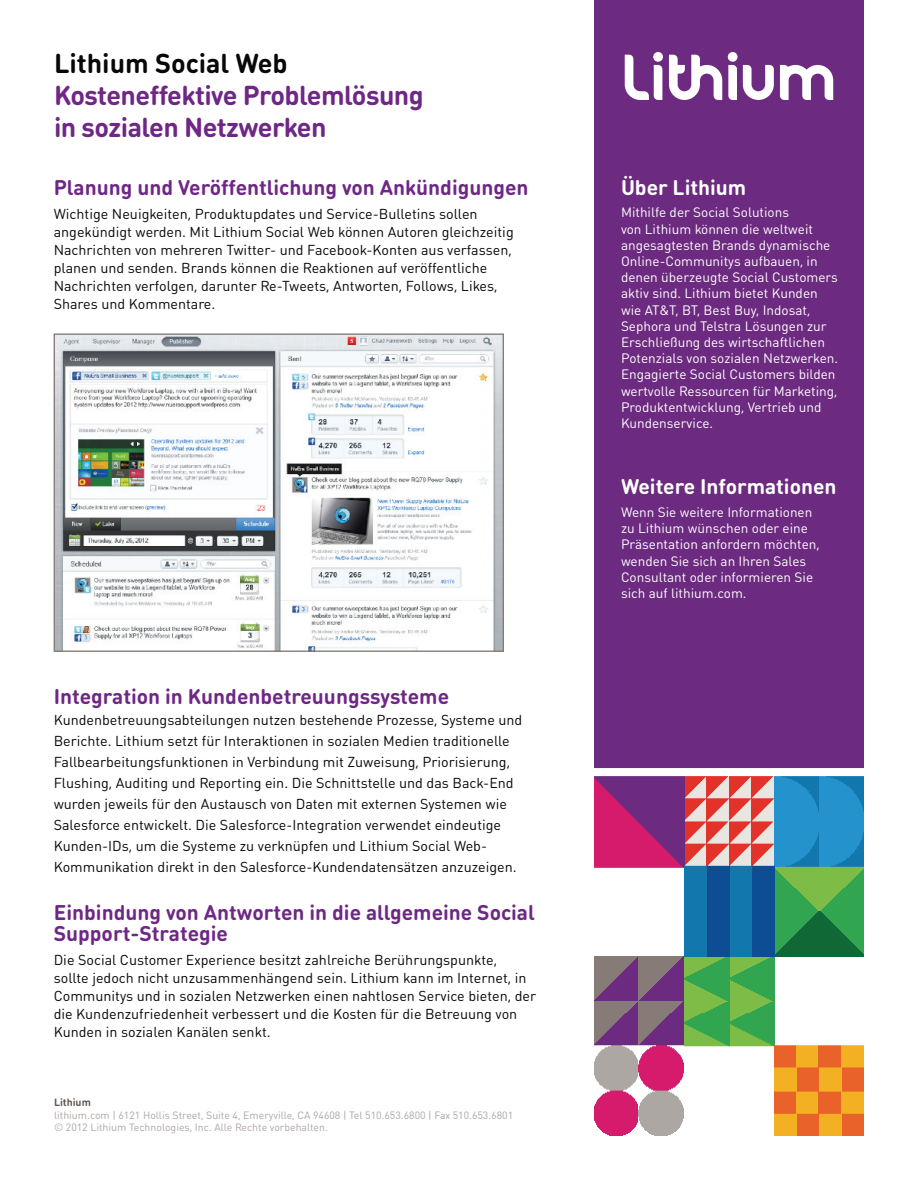
<style>
.page{position:relative;width:918px;height:1188px;background:#fff}
.page>*{position:absolute;margin:0;border:0;box-sizing:border-box;transform-origin:0 0}
.t1{font:700 27px/32.4px "DIN Round OT";letter-spacing:-.02em;color:#6f2786}
.t2{font:700 27px "DIN Round OT";color:#070906}
.t3{font:700 21px/21px "DIN Round OT";color:#6f2786}
.t4{font:700 21px "DIN Round OT";color:#fff}
.t5{font:14.25px/18px "DIN Round OT";color:#070906}
.t6{font:13.5px/16.2px "DIN Round OT";color:#fff}
.t7{font:10.5px/12.6px "DIN Round OT";color:#ada6a3}
.t8{font:700 10.5px "DIN Round OT";color:#62544e}
</style>
<div class="page">
<img style="left:594px;top:0;width:269px;height:1135px">
<svg style="left:625px;top:52px;width:208px;height:48px"></svg>
<img style="left:56px;top:335px;width:446px;height:315px">
<div style="left:54px;top:333px;width:450px;height:319px;border:1px solid #867b76"></div>
<h1 class="t2" style="left:54px;top:45px;width:235px">Lithium Social Web</h1>
<h1 class="t1" style="left:54px;top:79px;width:371px">Kosteneffektive Problemlösung in sozialen Netzwerken</h1>
<h2 class="t3" style="left:54px;top:176px;width:476px">Planung und Veröffentlichung von Ankündigungen</h2>
<p class="t5" style="left:54px;top:205px;width:462px">Wichtige Neuigkeiten, Produktupdates und Service-Bulletins sollen angekündigt werden. Mit Lithium Social Web können Autoren gleichzeitig Nachrichten von mehreren Twitter- und Facebook-Konten aus verfassen, planen und senden. Brands können die Reaktionen auf veröffentliche Nachrichten verfolgen, darunter Re-Tweets, Antworten, Follows, Likes, Shares und Kommentare.</p>
<h2 class="t3" style="left:54px;top:685px;width:397px">Integration in Kundenbetreuungssysteme</h2>
<p class="t5" style="left:54px;top:709px;width:470px;line-height:21px">Kundenbetreuungsabteilungen nutzen bestehende Prozesse, Systeme und Berichte. Lithium setzt für Interaktionen in sozialen Medien traditionelle Fallbearbeitungsfunktionen in Verbindung mit Zuweisung, Priorisierung, Flushing, Auditing und Reporting ein. Die Schnittstelle und das Back-End wurden jeweils für den Austausch von Daten mit externen Systemen wie Salesforce entwickelt. Die Salesforce-Integration verwendet eindeutige Kunden-IDs, um die Systeme zu verknüpfen und Lithium Social Web-Kommunikation direkt in den Salesforce-Kundendatensätzen anzuzeigen.</p>
<h2 class="t3" style="left:54px;top:901px;width:483px">Einbindung von Antworten in die allgemeine Social<br>Support-Strategie</h2>
<p class="t5" style="left:54px;top:951px;width:484px">Die Social Customer Experience besitzt zahlreiche Berührungspunkte,<br>sollte jedoch nicht unzusammenhängend sein. Lithium kann im Internet, in Communitys und in sozialen Netzwerken einen nahtlosen Service bieten, der die Kundenzufriedenheit verbessert und die Kosten für die Betreuung von Kunden in sozialen Kanälen senkt.</p>
<p class="t8" style="left:54px;top:1095px;width:38px">Lithium</p>
<p class="t7" style="left:54px;top:1108px;width:461px">lithium.com | 6121 Hollis Street, Suite 4, Emeryville, CA 94608 | Tel 510.653.6800 | Fax 510.653.6801 © 2012 Lithium Technologies, Inc. Alle Rechte vorbehalten.</p>
<h2 class="t4" style="left:621px;top:173px;width:127px">Über Lithium</h2>
<p class="t6" style="left:621px;top:204px;width:219px">Mithilfe der Social Solutions<br>von Lithium können die weltweit angesagtesten Brands dynamische Online-Communitys aufbauen, in denen überzeugte Social Customers aktiv sind. Lithium bietet Kunden wie AT&amp;T, BT, Best Buy, Indosat, Sephora und Telstra Lösungen zur Erschließung des wirtschaftlichen Potenzials von sozialen Netzwerken.<br>Engagierte Social Customers bilden wertvolle Ressourcen für Marketing, Produktentwicklung, Vertrieb und Kundenservice.</p>
<h2 class="t4" style="left:621px;top:473px;width:217px">Weitere Informationen</h2>
<p class="t6" style="left:621px;top:504px;width:200px">Wenn Sie weitere Informationen zu Lithium wünschen oder eine<br>Präsentation anfordern möchten, wenden Sie sich an Ihren Sales<br>Consultant oder informieren Sie sich auf lithium.com.</p>
</div>
